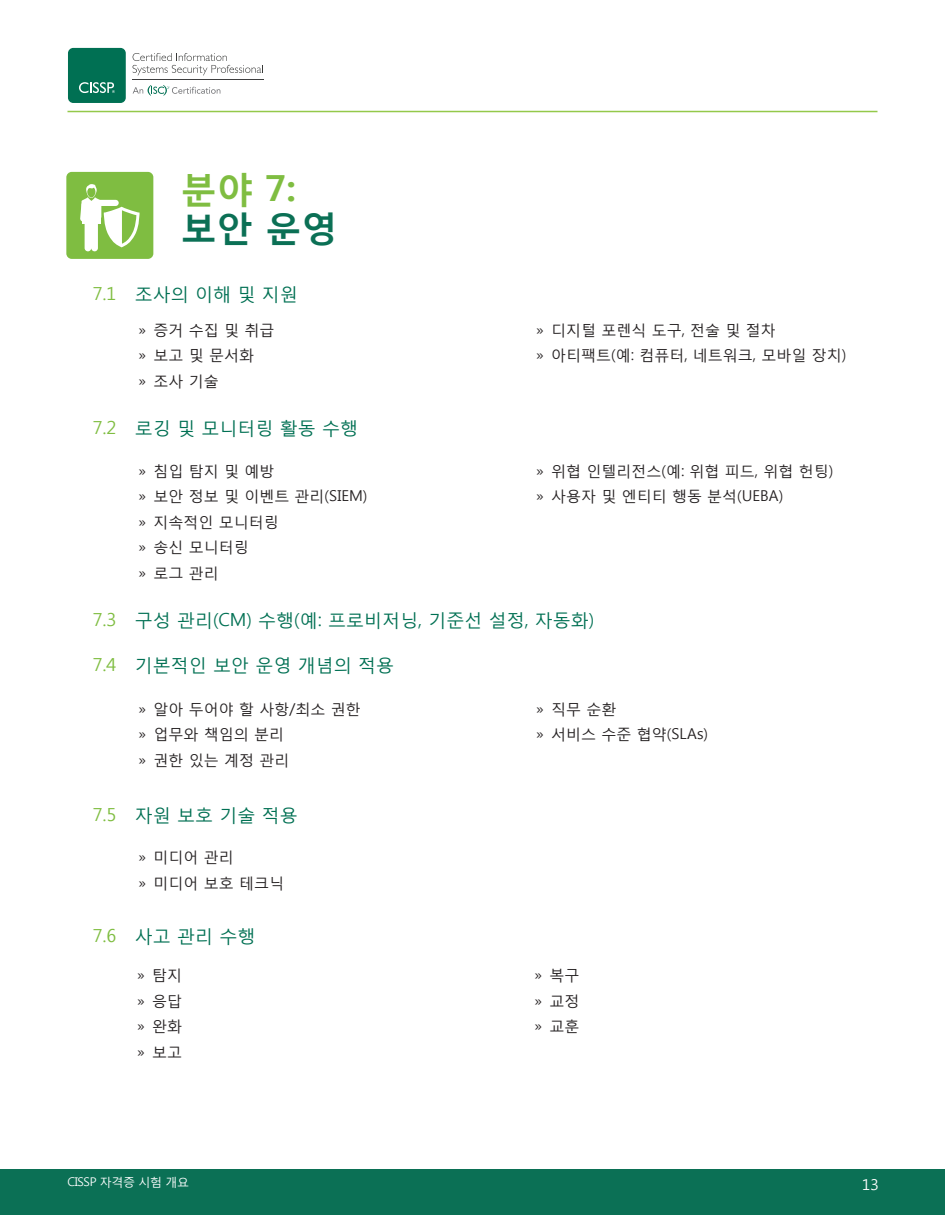
<style>
.page{position:relative;width:945px;height:1215px;background:#fff}
.page>*{position:absolute;margin:0;border:0;box-sizing:border-box;transform-origin:0 0}
.Green_Headlines_Big{font:700 36px "Malgun Gothic";color:#7fbd41}
.Green_Headlines_Big-2{font:700 36px "Malgun Gothic";color:#0b7055}
.t1{font:18px "Malgun Gothic";color:#007053}
.t2{font:15px "Malgun Gothic";color:#231f20}
.t3{font:15px "Malgun Gothic";color:#fff}
.t4{font:12px "Malgun Gothic";letter-spacing:-.035em;color:#fff}
.s1{color:#7fbd41}
</style>
<div class="page">
<hr style="left:68px;top:111px;width:810px;height:1px;background:#94c94a">
<div style="left:0;top:1170px;width:945px;height:45px;background:#0b7055"></div>
<div style="left:68px;top:48px;width:58px;height:55px;background:#007053;border-radius:5px"></div>
<svg style="left:133px;top:53px;width:130px;height:22px"></svg>
<hr style="left:133px;top:80px;width:131px;height:1px;background:#3e3e3f">
<svg style="left:133px;top:85px;width:87px;height:11px"></svg>
<svg style="left:79px;top:82px;width:36px;height:11px"></svg>
<div style="left:66px;top:172px;width:87px;height:87px;background:#7fbd41;border-radius:5px"></div>
<svg style="left:80px;top:184px;width:60px;height:67px"></svg>
<p class="Green_Headlines_Big" style="left:181px;top:167px;width:116px">분야 7:</p>
<p class="Green_Headlines_Big-2" style="left:181px;top:206px;width:158px">보안 운영</p>
<p class="t1" style="left:93px;top:283px;width:207px"><span class="s1">7.1</span> 조사의 이해 및 지원</p>
<p class="t2" style="left:139px;top:321px;width:137px">» 증거 수집 및 취급</p>
<p class="t2" style="left:139px;top:346px;width:117px">» 보고 및 문서화</p>
<p class="t2" style="left:139px;top:372px;width:82px">» 조사 기술</p>
<p class="t1" style="left:93px;top:417px;width:267px"><span class="s1">7.2</span> 로깅 및 모니터링 활동 수행</p>
<p class="t2" style="left:139px;top:462px;width:137px">» 침입 탐지 및 예방</p>
<p class="t2" style="left:139px;top:487px;width:230px">» 보안 정보 및 이벤트 관리(SIEM)</p>
<p class="t2" style="left:139px;top:513px;width:142px">» 지속적인 모니터링</p>
<p class="t2" style="left:139px;top:538px;width:112px">» 송신 모니터링</p>
<p class="t2" style="left:139px;top:564px;width:82px">» 로그 관리</p>
<p class="t2" style="left:536px;top:321px;width:241px">» 디지털 포렌식 도구, 전술 및 절차</p>
<p class="t2" style="left:536px;top:346px;width:312px">» 아티팩트(예: 컴퓨터, 네트워크, 모바일 장치)</p>
<p class="t2" style="left:536px;top:462px;width:299px">» 위협 인텔리전스(예: 위협 피드, 위협 헌팅)</p>
<p class="t2" style="left:536px;top:487px;width:249px">» 사용자 및 엔티티 행동 분석(UEBA)</p>
<p class="t1" style="left:93px;top:609px;width:503px"><span class="s1">7.3</span> 구성 관리(CM) 수행(예: 프로비저닝, 기준선 설정, 자동화)</p>
<p class="t1" style="left:93px;top:654px;width:303px"><span class="s1">7.4</span> 기본적인 보안 운영 개념의 적용</p>
<p class="t2" style="left:139px;top:700px;width:224px">» 알아 두어야 할 사항/최소 권한</p>
<p class="t2" style="left:139px;top:725px;width:147px">» 업무와 책임의 분리</p>
<p class="t2" style="left:139px;top:751px;width:152px">» 권한 있는 계정 관리</p>
<p class="t1" style="left:93px;top:804px;width:207px"><span class="s1">7.5</span> 자원 보호 기술 적용</p>
<p class="t2" style="left:139px;top:848px;width:97px">» 미디어 관리</p>
<p class="t2" style="left:139px;top:874px;width:147px">» 미디어 보호 테크닉</p>
<p class="t1" style="left:93px;top:925px;width:164px"><span class="s1">7.6</span> 사고 관리 수행</p>
<p class="t2" style="left:137px;top:966px;width:46px">» 탐지</p>
<p class="t2" style="left:137px;top:992px;width:46px">» 응답</p>
<p class="t2" style="left:137px;top:1017px;width:46px">» 완화</p>
<p class="t2" style="left:137px;top:1043px;width:46px">» 보고</p>
<p class="t2" style="left:536px;top:700px;width:82px">» 직무 순환</p>
<p class="t2" style="left:536px;top:725px;width:173px">» 서비스 수준 협약(SLAs)</p>
<p class="t2" style="left:535px;top:966px;width:46px">» 복구</p>
<p class="t2" style="left:535px;top:992px;width:46px">» 교정</p>
<p class="t2" style="left:535px;top:1017px;width:46px">» 교훈</p>
<p class="t4" style="left:68px;top:1175px;width:123px">CISSP 자격증 시험 개요</p>
<p class="t3" style="left:862px;top:1176px;width:18px">13</p>
</div>
